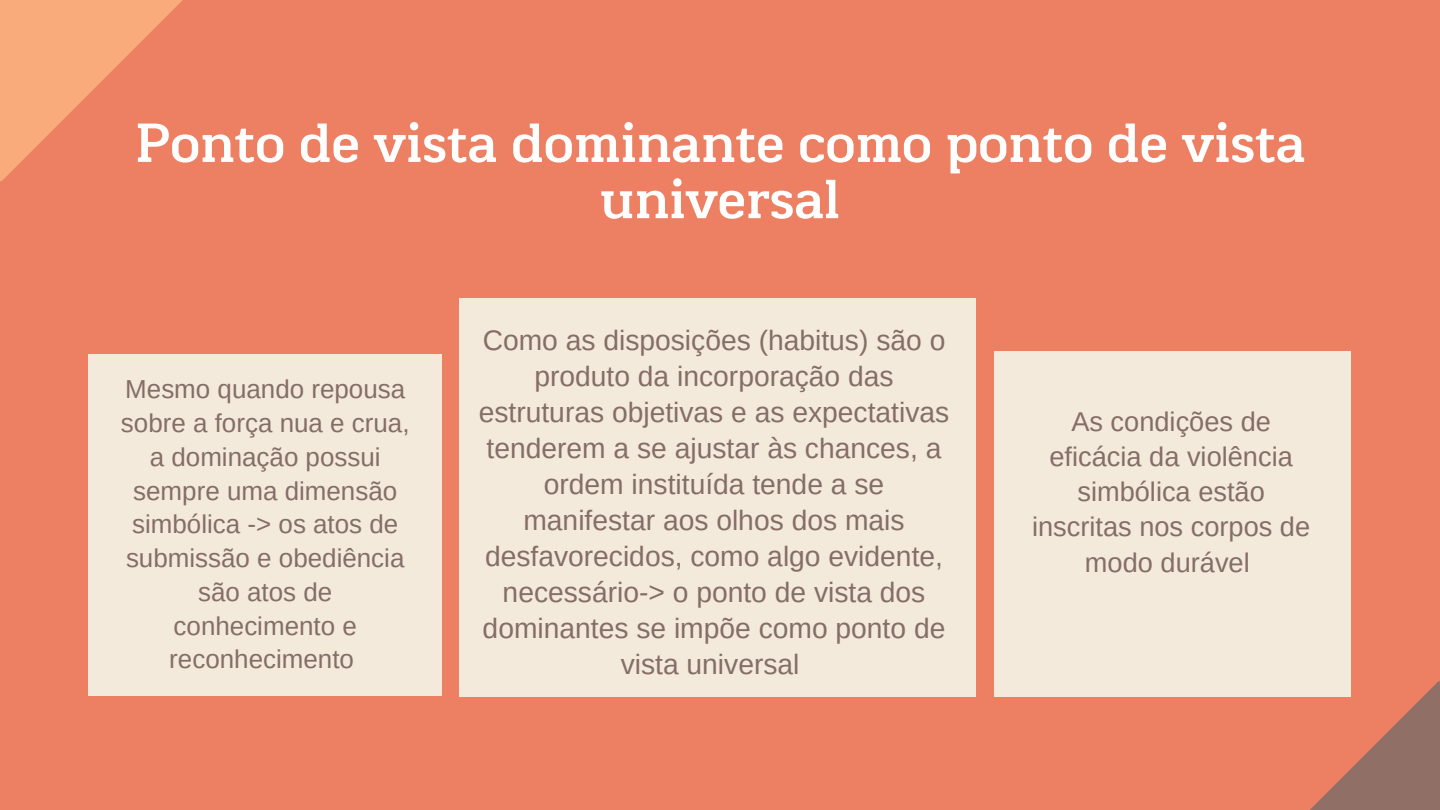
<style>
.page{position:relative;width:1440px;height:810px;background:#ed8062}
.page>*{position:absolute;margin:0;border:0;box-sizing:border-box;transform-origin:0 0}
.t1{font:53.3px/56.2px "RTL Jannah Medium";color:#fff;text-align:center}
.t2{font:28.2px/36px "Arimo";color:#846e67;text-align:center}
.t3{font:27.2px/35.2px "Arimo";color:#846e67;text-align:center}
.t4{font:26px/33.8px "Arimo";color:#846e67;text-align:center}
</style>
<div class="page">
<div style="left:88px;top:354px;width:354px;height:342px;background:#f4eadb"></div>
<div style="left:459px;top:298px;width:517px;height:398px;background:#f4eadb"></div>
<div style="left:995px;top:351px;width:356px;height:345px;background:#f4eadb"></div>
<svg style="left:0;top:0;width:183px;height:182px"></svg>
<svg style="left:1068px;top:681px;width:372px;height:129px"></svg>
<p class="t1" style="left:135px;top:115px;width:1172px">Ponto de vista dominante como ponto de vista universal</p>
<p class="t4" style="left:121px;top:372px;width:290px">Mesmo quando repousa sobre a força nua e crua, a dominação possui sempre uma dimensão simbólica -&gt; os atos de submissão e obediência são atos de conhecimento e reconhecimento</p>
<p class="t2" style="left:479px;top:322px;width:472px">Como as disposições (habitus) são o produto da incorporação das estruturas objetivas e as expectativas tenderem a se ajustar às chances, a ordem instituída tende a se manifestar aos olhos dos mais desfavorecidos, como algo evidente, necessário-&gt; o ponto de vista dos dominantes se impõe como ponto de vista universal</p>
<p class="t3" style="left:1032px;top:404px;width:280px">As condições de eficácia da violência simbólica estão inscritas nos corpos de modo durável</p>
</div>
